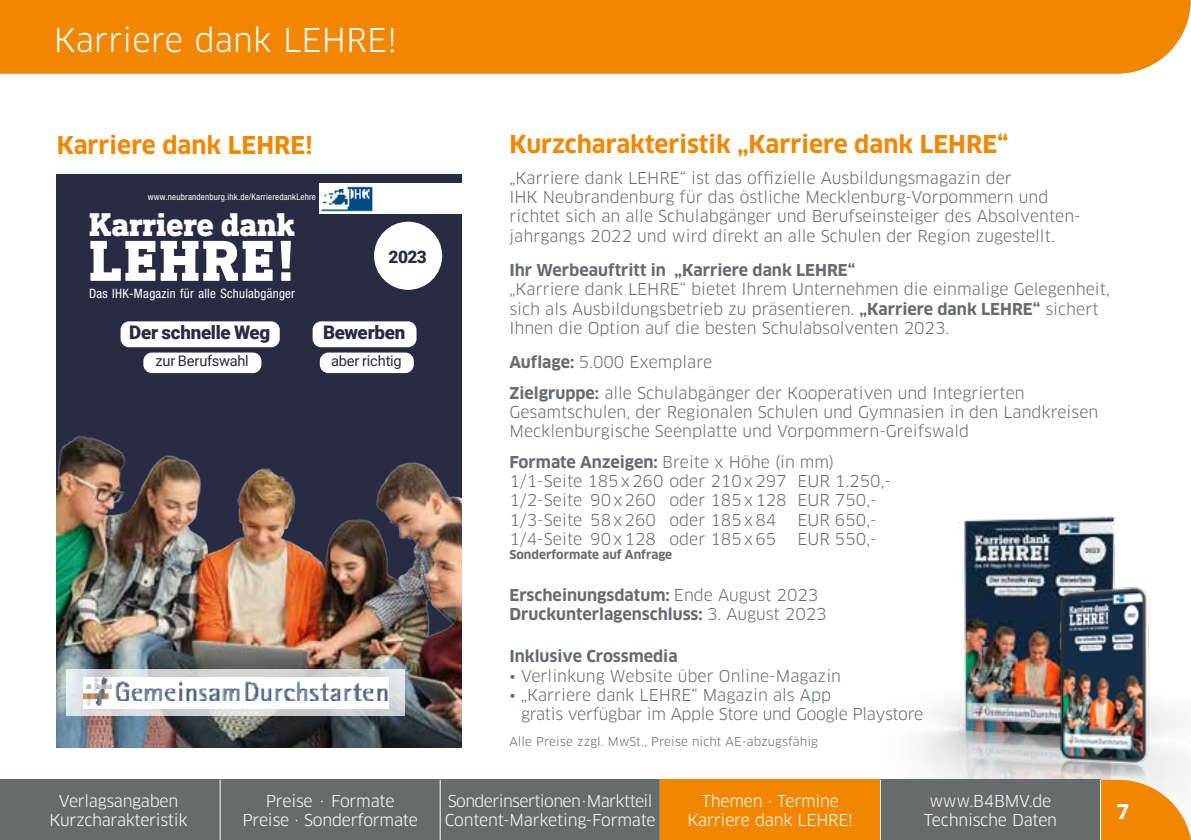
<style>
.page{position:relative;width:1191px;height:840px;background:#fff}
.page>*{position:absolute;margin:0;border:0;box-sizing:border-box;transform-origin:0 0}
.t1{font:800 58.8px "DIN Next Slab Pro";letter-spacing:.035em;color:#fff}
.t2{font:800 33.6px "DIN Next Slab Pro";letter-spacing:-.01em;color:#fff}
.t3{font:32px "Clan OT";letter-spacing:.005em;color:#fff}
.t4{font:700 24px "Clan OT";color:#f18700}
.t5{font:700 20px "Clan OT";color:#fff}
.t6{font:900 18.8px "Roboto";letter-spacing:-.015em;color:#272b44}
.t7{font:900 17.2px "Roboto";color:#272b44}
.t8{font:16px/19.2px "Clan OT";color:#666c6e}
.t9{font:16px/19.2px "Clan OT";letter-spacing:-.015em;color:#fff;text-align:center}
.t10{font:700 16px/19.2px "Clan OT";color:#666c6e}
.t11{font:16px/19.2px "Clan OT";letter-spacing:-.02em;color:#666c6e}
.t12{font:16px/19.2px "Clan OT";letter-spacing:-.04em;color:#fff}
.t13{font:14.6px "Roboto";letter-spacing:-.015em;color:#272b44}
.t14{font:condensed 13px "Helvetica Neue LT Std";letter-spacing:.02em;color:#fff}
.t15{font:12px "Clan OT";letter-spacing:.01em;color:#666c6e}
.t16{font:700 12px "Clan OT";color:#666c6e}
.t17{font:condensed 9px "Helvetica Neue LT Std";letter-spacing:.02em;color:#fff}
.s1{font-weight:700}
.s2{font-weight:400}
</style>
<div class="page">
<img style="left:916px;top:516px;width:275px;height:263px">
<img style="left:1037px;top:565px;width:135px;height:214px">
<div style="left:0;top:0;width:1190px;height:74px;background:#f18700"></div>
<svg style="left:1101px;top:779px;width:90px;height:60px;fill:#f18700"></svg>
<div style="left:0;top:779px;width:220px;height:60px;background:#666c6e"></div>
<div style="left:220px;top:779px;width:220px;height:60px;background:#666c6e"></div>
<div style="left:440px;top:779px;width:220px;height:60px;background:#666c6e"></div>
<div style="left:880px;top:779px;width:220px;height:60px;background:#666c6e"></div>
<hr style="left:220px;top:779px;width:1px;height:60px;background:#fff">
<hr style="left:440px;top:779px;width:1px;height:60px;background:#fff">
<hr style="left:880px;top:779px;width:1px;height:60px;background:#fff">
<div style="left:661px;top:779px;width:219px;height:60px;background:#f18700"></div>
<div style="left:57px;top:174px;width:405px;height:573px;background:#272b44"></div>
<img style="left:57px;top:435px;width:405px;height:312px">
<svg style="left:66px;top:668px;width:338px;height:47px"></svg>
<img style="left:320px;top:184px;width:142px;height:29px">
<img style="left:83px;top:677px;width:306px;height:30px">
<div style="left:374px;top:221px;width:68px;height:69px;background:#fff;border-radius:50%"></div>
<div style="left:121px;top:321px;width:159px;height:26px;background:#fff;border-radius:9px"></div>
<div style="left:143px;top:352px;width:118px;height:21px;background:#fff;border-radius:9px"></div>
<div style="left:312px;top:321px;width:104px;height:26px;background:#fff;border-radius:9px"></div>
<div style="left:320px;top:352px;width:94px;height:21px;background:#fff;border-radius:9px"></div>
<h3 class="t3" style="left:54px;top:21px;width:345px">Karriere dank LEHRE!</h3>
<h3 class="t4" style="left:57px;top:131px;width:257px">Karriere dank LEHRE!</h3>
<p class="t17" style="left:148px;top:192px;width:169px">www.neubrandenburg.ihk.de/KarrieredankLehre</p>
<h2 class="t2" style="left:89px;top:205px;width:207px">Karriere dank</h2>
<h1 class="t1" style="left:89px;top:226px;width:207px">LEHRE!</h1>
<p class="t7" style="left:388px;top:244px;width:40px">2023</p>
<p class="t14" style="left:89px;top:286px;width:207px">Das IHK-Magazin für alle Schulabgänger</p>
<p class="t6" style="left:129px;top:318px;width:143px">Der schnelle Weg</p>
<p class="t13" style="left:156px;top:350px;width:95px">zur Berufswahl</p>
<p class="t6" style="left:323px;top:318px;width:84px">Bewerben</p>
<p class="t13" style="left:331px;top:350px;width:72px">aber richtig</p>
<h3 class="t4" style="left:509px;top:131px;width:500px">Kurzcharakteristik „Karriere dank LEHRE“</h3>
<p class="t8" style="left:509px;top:168px;width:570px">„Karriere dank LEHRE“ ist das offizielle Ausbildungsmagazin der<br>IHK Neubrandenburg für das östliche Mecklenburg-Vorpommern und richtet sich an alle Schulabgänger und Berufseinsteiger des Absolventen&shy;jahrgangs 2022 und wird direkt an alle Schulen der Region zugestellt.</p>
<p class="t10" style="left:509px;top:261px;width:347px">Ihr Werbeauftritt in „Karriere dank LEHRE“</p>
<p class="t8" style="left:509px;top:280px;width:602px">„Karriere dank LEHRE“ bietet Ihrem Unternehmen die einmalige Gelegenheit, sich als Ausbildungsbetrieb zu präsentieren. <span class="s1">„Karriere dank LEHRE“</span> sichert<br>Ihnen die Option auf die besten Schulabsolventen 2023.</p>
<p class="t8" style="left:509px;top:347px;width:517px;line-height:30.6px"><span class="s1">Auflage:</span> 5.000 Exemplare<br><span class="s1">Zielgruppe:</span> alle Schulabgänger der Kooperativen und Integrierten</p>
<p class="t8" style="left:509px;top:402px;width:590px">Gesamtschulen, der Regionalen Schulen und Gymnasien in den Landkreisen<br>Mecklenburgische Seenplatte und Vorpommern-Greifswald</p>
<p class="t8" style="left:509px;top:452px;width:383px"><span class="s1">Formate Anzeigen:</span> Breite x Höhe (in mm)<br>1/1-Seite 185x260 oder 210x297 EUR 1.250,- 1/2-Seite 90x260 oder 185x128 EUR 750,- 1/3-Seite 58x260 oder 185x84</p>
<p class="t8" style="left:797px;top:510px;width:81px">EUR 650,-</p>
<p class="t8" style="left:509px;top:529px;width:268px">1/4-Seite 90x128 oder 185x65</p>
<p class="t8" style="left:797px;top:529px;width:81px">EUR 550,-</p>
<p class="t16" style="left:509px;top:547px;width:164px">Sonderformate auf Anfrage</p>
<p class="t10" style="left:509px;top:585px;width:319px">Erscheinungsdatum: <span class="s2">Ende August 2023<br></span>Druckunterlagenschluss: <span class="s2">3. August 2023</span></p>
<p class="t10" style="left:509px;top:646px;width:170px">Inklusive Crossmedia</p>
<p class="t8" style="left:509px;top:665px;width:333px">• Verlinkung Website über Online-Magazin</p>
<p class="t11" style="left:521px;top:685px;width:404px;text-indent:-12px">• „Karriere dank LEHRE“ Magazin als App<br>gratis verfügbar im Apple Store und Google Playstore</p>
<p class="t15" style="left:509px;top:733px;width:310px">Alle Preise zzgl. MwSt., Preise nicht AE-abzugsfähig</p>
<p class="t9" style="left:50px;top:790px;width:139px">Verlagsangaben<br>Kurzcharakteristik</p>
<p class="t9" style="left:242px;top:790px;width:177px">Preise · Formate<br>Preise · Sonderformate</p>
<p class="t9" style="left:923px;top:790px;width:135px">www.B4BMV.de<br>Technische Daten</p>
<p class="t12" style="left:445px;top:790px;width:212px">Sonderinsertionen·Marktteil<br>Content-Marketing-Formate</p>
<p class="t9" style="left:687px;top:790px;width:167px">Themen · Termine<br>Karriere dank LEHRE!</p>
<p class="t5" style="left:1116px;top:799px;width:14px">7</p>
</div>
